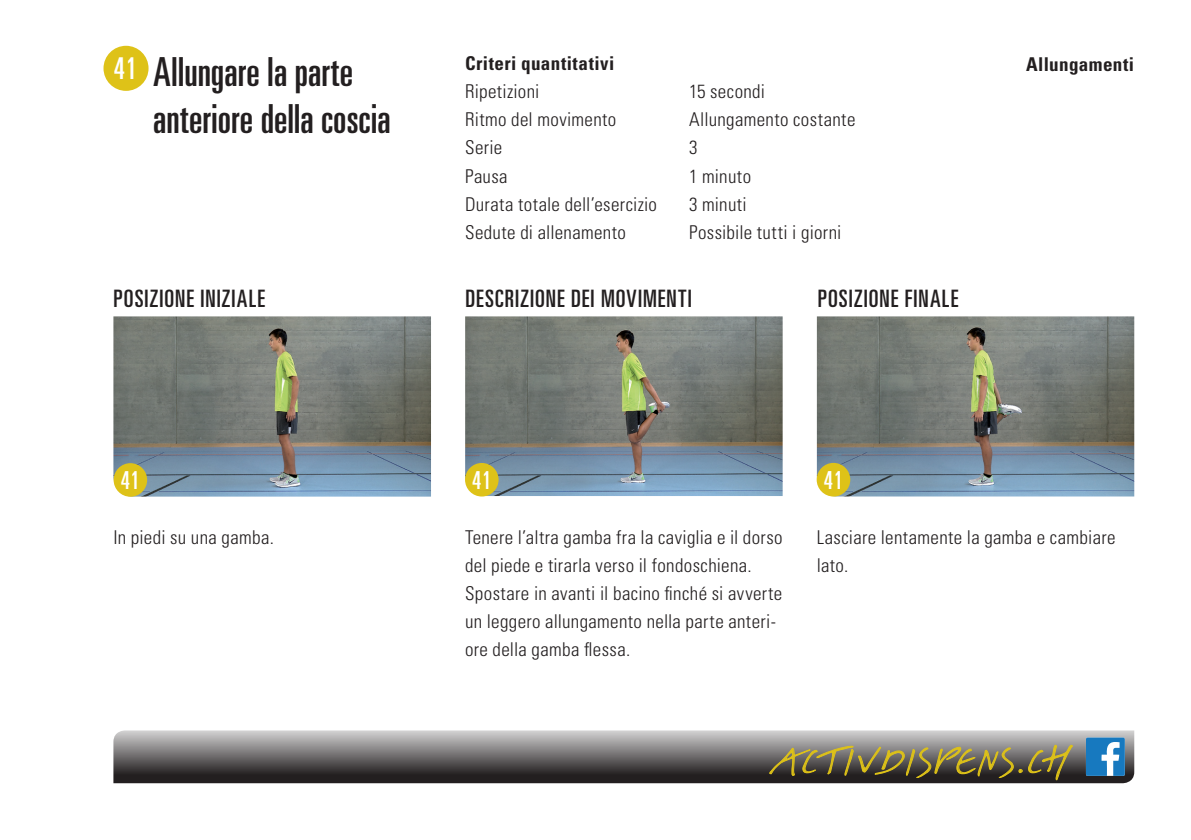
<style>
.page{position:relative;width:1191px;height:840px;background:#fff}
.page>*{position:absolute;margin:0;border:0;box-sizing:border-box;transform-origin:0 0}
.t1{font:ultra-condensed 40px/46.8px "Univers LT Std";color:#231f20}
.t2{font:35.2px "Linotype Belle";letter-spacing:-.02em;color:#dec218}
.t3{font:ultra-condensed 30px "Univers LT Std";color:#fff}
.t4{font:ultra-condensed 24.8px "Univers LT Std";color:#fff}
.t5{font:ultra-condensed 24px "Univers LT Std";letter-spacing:.045em;color:#231f20}
.t6{font:300 condensed 19px/28px "Univers LT Std";letter-spacing:.02em;color:#231f20}
.t7{font:700 condensed 19px "Univers LT Std";letter-spacing:.025em;color:#231f20}
</style>
<div class="page">
<svg style="left:113px;top:730px;width:1021px;height:52px;background:#767475"></svg>
<svg style="left:768px;top:740px;width:306px;height:40px;background:#706a55"></svg>
<svg style="left:1086px;top:737px;width:38px;height:38px"></svg>
<img style="left:465px;top:316px;width:317px;height:179px">
<div style="left:465px;top:462px;width:33px;height:34px;background:#dec218;border-radius:50%"></div>
<img style="left:817px;top:316px;width:317px;height:180px">
<div style="left:816px;top:462px;width:34px;height:34px;background:#dec218;border-radius:50%"></div>
<div style="left:103px;top:46px;width:45px;height:45px;background:#dec218;border-radius:50%"></div>
<img style="left:113px;top:316px;width:318px;height:180px">
<div style="left:114px;top:463px;width:33px;height:33px;background:#dec218;border-radius:50%"></div>
<h3 class="t3" style="left:114px;top:51px;width:25px">41</h3>
<h1 class="t1" style="left:153px;top:48px;width:239px">Allungare la parte anteriore della coscia</h1>
<p class="t7" style="left:465px;top:52px;width:151px">Criteri quantitativi</p>
<p class="t6" style="left:465px;top:78px;width:76px">Ripetizioni</p>
<p class="t6" style="left:689px;top:78px;width:77px">15 secondi</p>
<p class="t6" style="left:465px;top:106px;width:153px">Ritmo del movimento</p>
<p class="t6" style="left:689px;top:106px;width:168px">Allungamento costante</p>
<p class="t6" style="left:465px;top:134px;width:39px">Serie</p>
<p class="t6" style="left:689px;top:134px;width:10px">3</p>
<p class="t6" style="left:465px;top:162px;width:44px">Pausa</p>
<p class="t6" style="left:689px;top:162px;width:63px">1 minuto</p>
<p class="t6" style="left:465px;top:190px;width:193px">Durata totale dell’esercizio</p>
<p class="t6" style="left:689px;top:190px;width:59px">3 minuti</p>
<p class="t6" style="left:465px;top:218px;width:162px">Sedute di allenamento</p>
<p class="t6" style="left:689px;top:218px;width:154px">Possibile tutti i giorni</p>
<p class="t5" style="left:113px;top:284px;width:153px">POSIZIONE INIZIALE</p>
<p class="t5" style="left:465px;top:284px;width:228px">DESCRIZIONE DEI MOVIMENTI</p>
<p class="t5" style="left:817px;top:284px;width:142px">POSIZIONE FINALE</p>
<h3 class="t4" style="left:121px;top:465px;width:21px">41</h3>
<h3 class="t4" style="left:472px;top:465px;width:21px">41</h3>
<h3 class="t4" style="left:823px;top:465px;width:21px">41</h3>
<p class="t7" style="left:1026px;top:52px;width:110px">Allungamenti</p>
<p class="t6" style="left:113px;top:523px;width:162px">In piedi su una gamba.</p>
<p class="t6" style="left:465px;top:523px;width:319px">Tenere l’altra gamba fra la caviglia e il dorso del piede e tirarla verso il fondoschiena.<br>Spostare in avanti il bacino finché si avverte un leggero allungamento nella parte anteri&shy;ore della gamba flessa.</p>
<p class="t6" style="left:816px;top:523px;width:300px">Lasciare lentamente la gamba e cambiare lato.</p>
<h2 class="t2" style="left:770px;top:744px;width:305px">activdispens.ch</h2>
</div>
